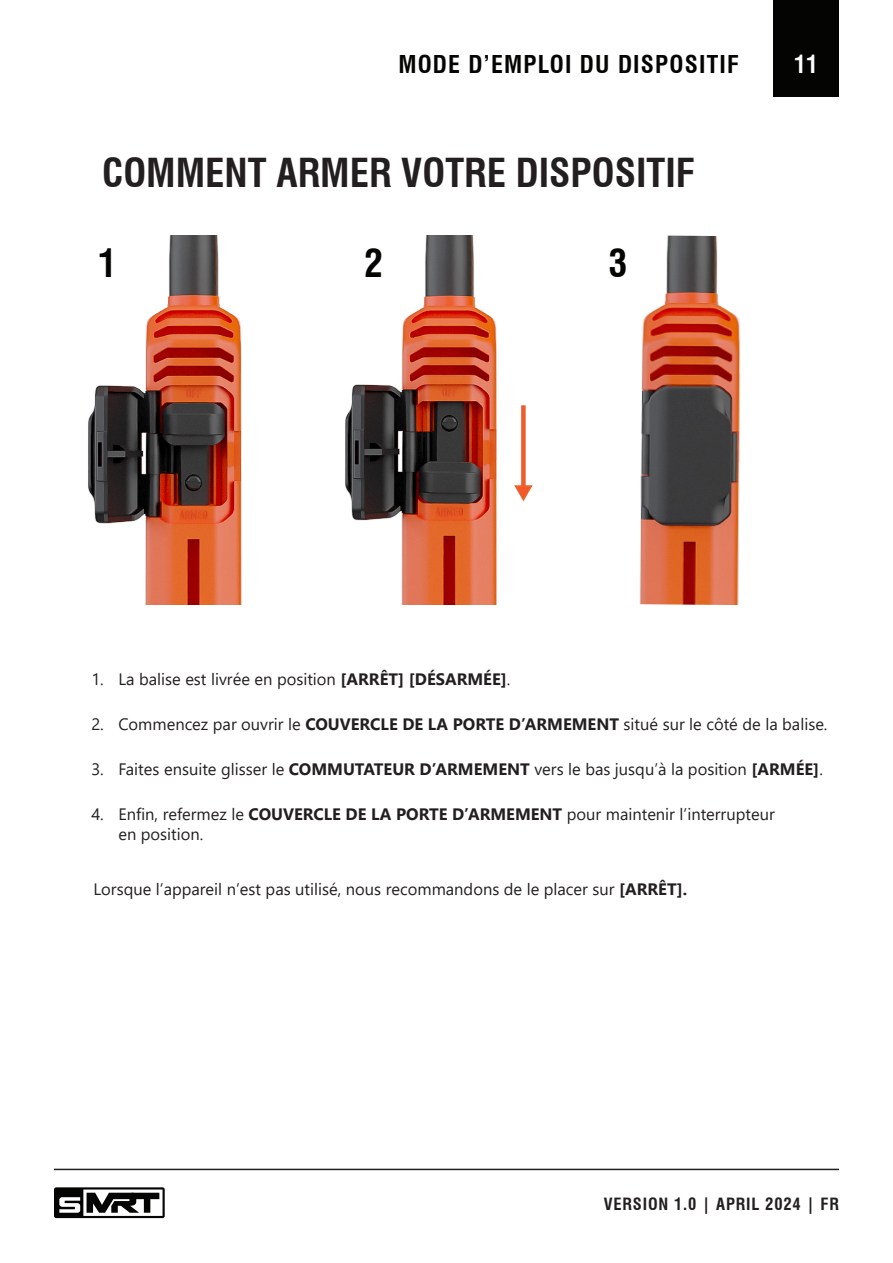
<style>
.page{position:relative;width:893px;height:1263px;background:#fff}
.page>*{position:absolute;margin:0;border:0;box-sizing:border-box;transform-origin:0 0}
.t1{font:700 condensed 39px "Swiss 721 BT";color:#231f20}
.t2{font:700 condensed 37.5px "Swiss 721 BT";color:#040503}
.t3{font:700 condensed 24px "Swiss 721 BT";letter-spacing:.05em;color:#040503}
.t4{font:700 condensed 24px "Swiss 721 BT";color:#fff}
.t5{font:16.5px/19.8px "Segoe UI";color:#231f20}
.t6{font:700 condensed 16.5px "Swiss 721 BT";letter-spacing:.05em;color:#231f20}
.s1{font-weight:700}
</style>
<div class="page">
<img style="left:639px;top:235px;width:102px;height:370px">
<img style="left:345px;top:236px;width:152px;height:369px">
<img style="left:88px;top:236px;width:154px;height:369px">
<hr style="left:54px;top:1169px;width:785px;height:1px;background:#231f20">
<div style="left:774px;top:0;width:65px;height:97px;background:#040503"></div>
<svg style="left:54px;top:1187px;width:111px;height:31px"></svg>
<div style="left:521px;top:405px;width:5px;height:83px;background:#ef5d2c"></div>
<svg style="left:514px;top:484px;width:19px;height:17px"></svg>
<p class="t3" style="left:398px;top:50px;width:342px">MODE D’EMPLOI DU DISPOSITIF</p>
<p class="t4" style="left:794px;top:50px;width:25px">11</p>
<p class="t1" style="left:102px;top:149px;width:594px">COMMENT ARMER VOTRE DISPOSITIF</p>
<p class="t2" style="left:98px;top:241px;width:20px">1</p>
<p class="t2" style="left:364px;top:241px;width:20px">2</p>
<p class="t2" style="left:608px;top:241px;width:20px">3</p>
<p class="t5" style="left:91px;top:668px;width:421px">1. La balise est livrée en position <span class="s1">[ARRÊT] [DÉSARMÉE]</span>.</p>
<p class="t5" style="left:91px;top:713px;width:738px">2. Commencez par ouvrir le <span class="s1">COUVERCLE DE LA PORTE D’ARMEMENT</span> situé sur le côté de la balise.</p>
<p class="t5" style="left:91px;top:758px;width:733px">3. Faites ensuite glisser le <span class="s1">COMMUTATEUR D’ARMEMENT</span> vers le bas jusqu’à la position <span class="s1">[ARMÉE]</span>.</p>
<p class="t5" style="left:118px;top:803px;width:658px;text-indent:-27px">4. Enfin, refermez le <span class="s1">COUVERCLE DE LA PORTE D’ARMEMENT</span> pour maintenir l’interrupteur en position.</p>
<p class="t5" style="left:94px;top:878px;width:595px">Lorsque l’appareil n’est pas utilisé, nous recommandons de le placer sur <span class="s1">[ARRÊT].</span></p>
<p class="t6" style="left:604px;top:1194px;width:237px">VERSION 1.0 | APRIL 2024 | FR</p>
</div>
